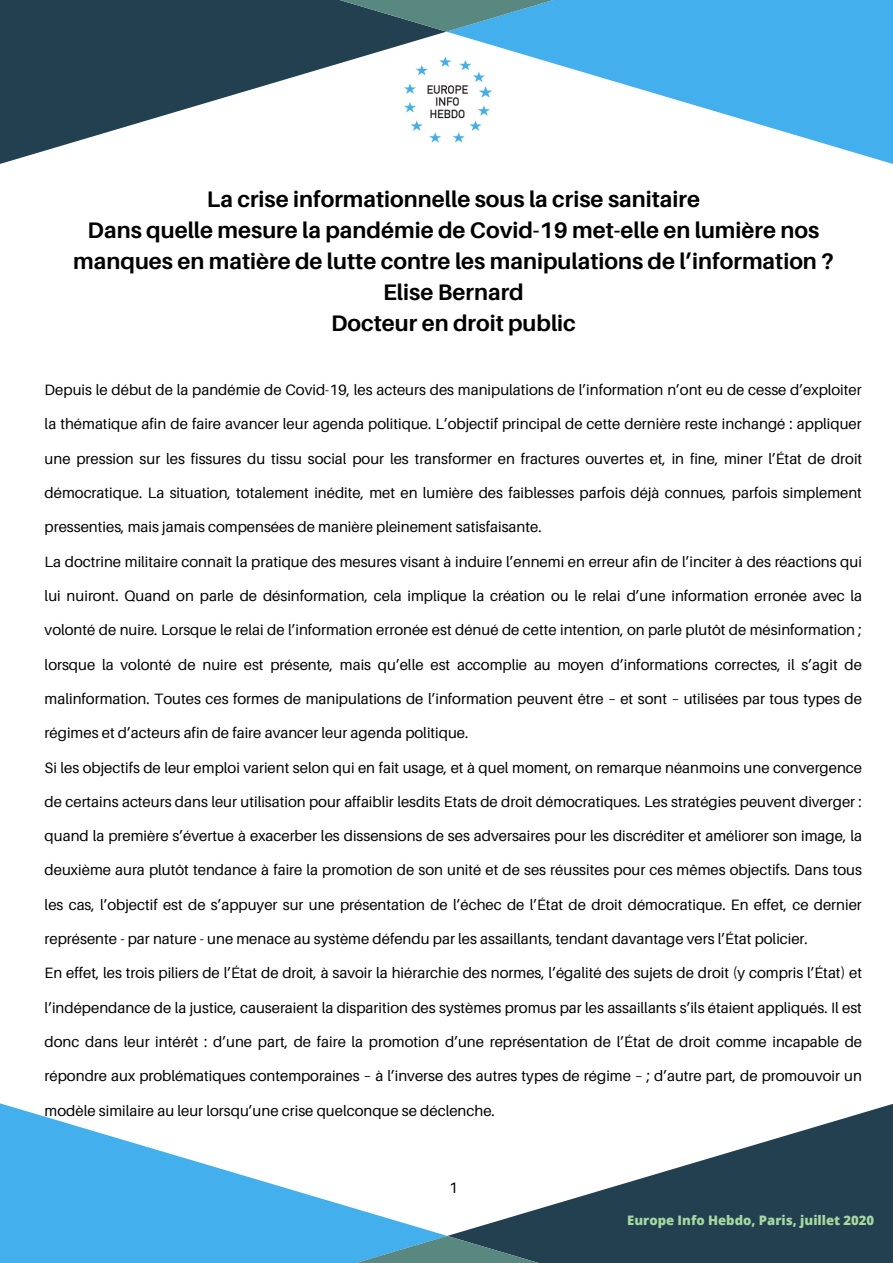
<style>
.page{position:relative;width:893px;height:1263px;background:#fff}
.page>*{position:absolute;margin:0;border:0;box-sizing:border-box;transform-origin:0 0}
.t1{font:700 22.5px/30.9px "Aileron";color:#000;text-align:center}
.t2{font:15px "Aileron";color:#000}
.t3{font:800 13.12px "Open Sans";color:#a6d8a0}
</style>
<div class="page">
<svg style="left:0;top:83px;width:273px;height:81px"></svg>
<svg style="left:620px;top:83px;width:273px;height:81px"></svg>
<svg style="left:447px;top:1104px;width:446px;height:159px;fill:#224050"></svg>
<svg style="left:0;top:1103px;width:447px;height:160px;fill:#43afec"></svg>
<svg style="left:232px;top:1236px;width:430px;height:27px;background:#3b7b98"></svg>
<img style="left:404px;top:83px;width:88px;height:60px">
<svg style="left:0;top:0;width:893px;height:83px;background:#4c88a8"></svg>
<p class="t1" style="left:207px;top:183px;width:495px">La crise informationnelle sous la crise sanitaire</p>
<p class="t1" style="left:73px;top:214px;width:762px">Dans quelle mesure la pandémie de Covid-19 met-elle en lumière nos manques en matière de lutte contre les manipulations de l’information ?</p>
<p class="t1" style="left:383px;top:276px;width:142px">Elise Bernard</p>
<p class="t1" style="left:331px;top:307px;width:246px">Docteur en droit public</p>
<p class="t2" style="left:45px;top:380px;width:818px">Depuis le début de la pandémie de Covid-19, les acteurs des manipulations de l’information n’ont eu de cesse d’exploiter</p>
<p class="t2" style="left:45px;top:415px;width:818px">la thématique afin de faire avancer leur agenda politique. L’objectif principal de cette dernière reste inchangé : appliquer</p>
<p class="t2" style="left:45px;top:449px;width:819px">une pression sur les fissures du tissu social pour les transformer en fractures ouvertes et, in fine, miner l’État de droit</p>
<p class="t2" style="left:45px;top:483px;width:819px">démocratique. La situation, totalement inédite, met en lumière des faiblesses parfois déjà connues, parfois simplement</p>
<p class="t2" style="left:45px;top:518px;width:498px">pressenties, mais jamais compensées de manière pleinement satisfaisante.</p>
<p class="t2" style="left:45px;top:552px;width:819px">La doctrine militaire connaît la pratique des mesures visant à induire l’ennemi en erreur afin de l’inciter à des réactions qui</p>
<p class="t2" style="left:45px;top:586px;width:819px">lui nuiront. Quand on parle de désinformation, cela implique la création ou le relai d’une information erronée avec la</p>
<p class="t2" style="left:45px;top:621px;width:818px">volonté de nuire. Lorsque le relai de l’information erronée est dénué de cette intention, on parle plutôt de mésinformation ;</p>
<p class="t2" style="left:45px;top:655px;width:819px">lorsque la volonté de nuire est présente, mais qu’elle est accomplie au moyen d’informations correctes, il s’agit de</p>
<p class="t2" style="left:45px;top:689px;width:819px">malinformation. Toutes ces formes de manipulations de l’information peuvent être – et sont – utilisées par tous types de</p>
<p class="t2" style="left:45px;top:724px;width:425px">régimes et d’acteurs afin de faire avancer leur agenda politique.</p>
<p class="t2" style="left:45px;top:758px;width:819px">Si les objectifs de leur emploi varient selon qui en fait usage, et à quel moment, on remarque néanmoins une convergence</p>
<p class="t2" style="left:45px;top:792px;width:818px">de certains acteurs dans leur utilisation pour affaiblir lesdits Etats de droit démocratiques. Les stratégies peuvent diverger :</p>
<p class="t2" style="left:45px;top:826px;width:819px">quand la première s’évertue à exacerber les dissensions de ses adversaires pour les discréditer et améliorer son image, la</p>
<p class="t2" style="left:45px;top:861px;width:819px">deuxième aura plutôt tendance à faire la promotion de son unité et de ses réussites pour ces mêmes objectifs. Dans tous</p>
<p class="t2" style="left:45px;top:895px;width:818px">les cas, l’objectif est de s’appuyer sur une présentation de l’échec de l’État de droit démocratique. En effet, ce dernier</p>
<p class="t2" style="left:45px;top:929px;width:765px">représente - par nature - une menace au système défendu par les assaillants, tendant davantage vers l’État policier.</p>
<p class="t2" style="left:45px;top:964px;width:819px">En effet, les trois piliers de l’État de droit, à savoir la hiérarchie des normes, l’égalité des sujets de droit (y compris l’État) et</p>
<p class="t2" style="left:45px;top:998px;width:818px">l’indépendance de la justice, causeraient la disparition des systèmes promus par les assaillants s’ils étaient appliqués. Il est</p>
<p class="t2" style="left:45px;top:1032px;width:819px">donc dans leur intérêt : d’une part, de faire la promotion d’une représentation de l’État de droit comme incapable de</p>
<p class="t2" style="left:45px;top:1067px;width:819px">répondre aux problématiques contemporaines – à l’inverse des autres types de régime – ; d’autre part, de promouvoir un</p>
<p class="t2" style="left:45px;top:1101px;width:452px">modèle similaire au leur lorsqu’une crise quelconque se déclenche.</p>
<p class="t2" style="left:449px;top:1178px;width:10px">1</p>
<p class="t3" style="left:627px;top:1210px;width:249px">Europe Info Hebdo, Paris, juillet 2020</p>
</div>
